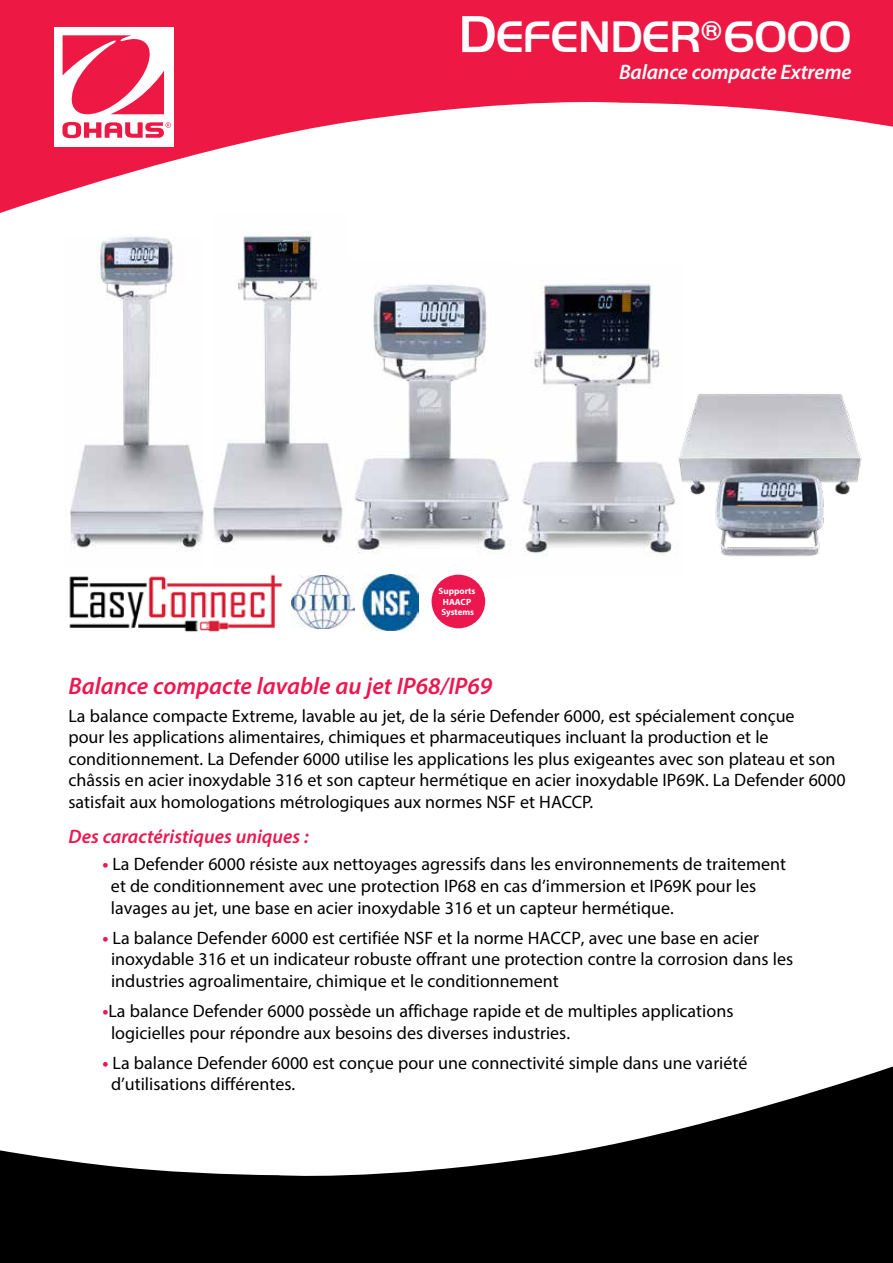
<style>
.page{position:relative;width:893px;height:1263px;background:#fff}
.page>*{position:absolute;margin:0;border:0;box-sizing:border-box;transform-origin:0 0}
.t1{font:500 45.9px "Handel Got D";letter-spacing:-.01em;color:#fff}
.t2{font:italic 600 24px "Myriad Pro";color:#ed174f}
.t3{font:italic 600 21px "Myriad Pro";letter-spacing:-.01em;color:#fff}
.t4{font:italic 600 19.5px "Myriad Pro";color:#ed174f}
.t5{font:18px/21.6px "Myriad Pro";color:#000}
.t6{font:700 9px/10.8px "Myriad Pro";color:#fff;text-align:center}
.s1{font-size:54px}
.s2{font-weight:700;color:#ed174f}
</style>
<div class="page">
<svg style="left:0;top:0;width:893px;height:213px;fill:#ed1944"></svg>
<div style="left:54px;top:27px;width:120px;height:119px;background:#fff"></div>
<svg style="left:62px;top:35px;width:109px;height:103px"></svg>
<svg style="left:0;top:1066px;width:893px;height:197px;fill:#000"></svg>
<img style="left:213px;top:231px;width:130px;height:313px">
<img style="left:69px;top:236px;width:135px;height:316px">
<img style="left:355px;top:284px;width:154px;height:293px">
<img style="left:522px;top:280px;width:146px;height:276px">
<img style="left:668px;top:394px;width:194px;height:163px">
<img style="left:69px;top:574px;width:214px;height:58px">
<img style="left:362px;top:575px;width:56px;height:55px">
<img style="left:292px;top:575px;width:62px;height:53px">
<div style="left:432px;top:575px;width:53px;height:53px;background:#ed174f;border-radius:50%"></div>
<h1 class="t1" style="left:458px;top:11px;width:395px"><span class="s1">D</span>EFENDER<sup>®</sup>6000</h1>
<p class="t3" style="left:619px;top:59px;width:234px">Balance compacte Extreme</p>
<p class="t6" style="left:439px;top:585px;width:38px">Supports<br>HAACP<br>Systems</p>
<h2 class="t2" style="left:68px;top:670px;width:425px">Balance compacte lavable au jet IP68/IP69</h2>
<p class="t5" style="left:68px;top:704px;width:779px">La balance compacte Extreme, lavable au jet, de la série Defender 6000, est spécialement conçue<br>pour les applications alimentaires, chimiques et pharmaceutiques incluant la production et le conditionnement. La Defender 6000 utilise les applications les plus exigeantes avec son plateau et son châssis en acier inoxydable 316 et son capteur hermétique en acier inoxydable IP69K. La Defender 6000 satisfait aux homologations métrologiques aux normes NSF et HACCP.</p>
<p class="t4" style="left:69px;top:823px;width:242px">Des caractéristiques uniques :</p>
<p class="t5" style="left:111px;top:853px;width:676px;text-indent:-9px"><span class="s2">•</span> La Defender 6000 résiste aux nettoyages agressifs dans les environnements de traitement et de conditionnement avec une protection IP68 en cas d’immersion et IP69K pour les lavages au jet, une base en acier inoxydable 316 et un capteur hermétique.</p>
<p class="t5" style="left:111px;top:927px;width:684px;text-indent:-9px"><span class="s2">•</span> La balance Defender 6000 est certifiée NSF et la norme HACCP, avec une base en acier inoxydable 316 et un indicateur robuste offrant une protection contre la corrosion dans les industries agroalimentaire, chimique et le conditionnement</p>
<p class="t5" style="left:111px;top:1000px;width:624px;text-indent:-8px"><span class="s2">•</span>La balance Defender 6000 possède un affichage rapide et de multiples applications logicielles pour répondre aux besoins des diverses industries.</p>
<p class="t5" style="left:111px;top:1052px;width:638px;text-indent:-8px"><span class="s2">•</span> La balance Defender 6000 est conçue pour une connectivité simple dans une variété d’utilisations différentes.</p>
</div>
